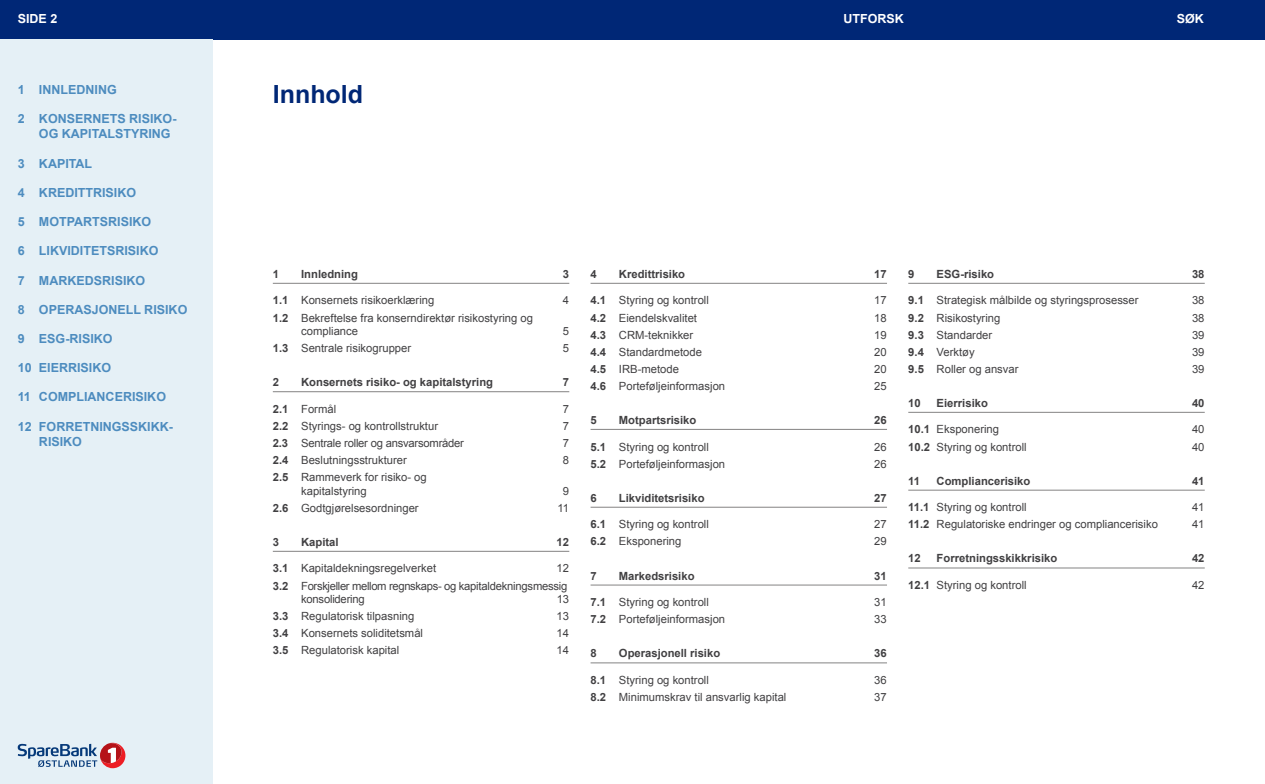
<style>
.page{position:relative;width:1265px;height:784px;background:#fff}
.page>*{position:absolute;margin:0;border:0;box-sizing:border-box;transform-origin:0 0}
.t1{font:700 25px "Arial";color:#002776}
.t2{font:700 12.5px/15px "Arial";color:#4d8cbf}
.t3{font:700 12.5px "Arial";color:#fff}
.t4{font:11.25px/13.5px "Arial";color:#414042}
.t5{font:700 11.25px "Arial";color:#414042}
.t6{font:11.25px/13.5px "Arial";letter-spacing:-.02em;color:#414042}
.s1{font-weight:700}
</style>
<div class="page">
<hr style="left:273px;top:283px;width:296px;height:1px;background:#848383">
<hr style="left:273px;top:391px;width:296px;height:1px;background:#848383">
<hr style="left:273px;top:550px;width:296px;height:1px;background:#848383">
<hr style="left:591px;top:283px;width:296px;height:1px;background:#848383">
<hr style="left:591px;top:429px;width:296px;height:1px;background:#848383">
<hr style="left:591px;top:506px;width:296px;height:1px;background:#848383">
<hr style="left:591px;top:584px;width:296px;height:1px;background:#848383">
<hr style="left:591px;top:662px;width:296px;height:1px;background:#848383">
<hr style="left:908px;top:283px;width:297px;height:1px;background:#848383">
<hr style="left:908px;top:412px;width:297px;height:1px;background:#848383">
<hr style="left:908px;top:489px;width:297px;height:1px;background:#848383">
<hr style="left:908px;top:567px;width:297px;height:1px;background:#848383">
<div style="left:0;top:0;width:1265px;height:39px;background:#002776"></div>
<div style="left:0;top:39px;width:213px;height:744px;background:#e5f0f6"></div>
<svg style="left:18px;top:742px;width:107px;height:25px"></svg>
<p class="t3" style="left:18px;top:10px;width:41px">SIDE 2</p>
<p class="t3" style="left:843px;top:10px;width:62px">UTFORSK</p>
<p class="t3" style="left:1177px;top:10px;width:29px">SØK</p>
<p class="t2" style="left:18px;top:83px;width:101px">1 INNLEDNING</p>
<p class="t2" style="left:39px;top:112px;width:139px;text-indent:-21px">2 KONSERNETS RISIKO-<br>OG KAPITALSTYRING</p>
<p class="t2" style="left:18px;top:156px;width:76px">3 KAPITAL</p>
<p class="t2" style="left:18px;top:185px;width:120px">4 KREDITTRISIKO</p>
<p class="t2" style="left:18px;top:214px;width:135px">5 MOTPARTSRISIKO</p>
<p class="t2" style="left:18px;top:244px;width:142px">6 LIKVIDITETSRISIKO</p>
<p class="t2" style="left:18px;top:273px;width:129px">7 MARKEDSRISIKO</p>
<p class="t2" style="left:18px;top:302px;width:171px">8 OPERASJONELL RISIKO</p>
<p class="t2" style="left:18px;top:331px;width:96px">9 ESG-RISIKO</p>
<p class="t2" style="left:18px;top:360px;width:95px">10 EIERRISIKO</p>
<p class="t2" style="left:18px;top:389px;width:150px">11 COMPLIANCERISIKO</p>
<p class="t2" style="left:39px;top:419px;width:135px;text-indent:-21px">12 FORRETNINGSSKIKK-<br>RISIKO</p>
<h2 class="t1" style="left:273px;top:78px;width:92px">Innhold</h2>
<p class="t5" style="left:273px;top:266px;width:8px">1</p>
<p class="t5" style="left:301px;top:266px;width:58px">Innledning</p>
<p class="t5" style="left:563px;top:266px;width:8px">3</p>
<p class="t4" style="left:273px;top:294px;width:163px"><span class="s1">1.1</span> Konsernets risikoerklæring</p>
<p class="t4" style="left:563px;top:294px;width:8px">4</p>
<p class="t4" style="left:301px;top:311px;width:233px;text-indent:-28px"><span class="s1">1.2</span> Bekreftelse fra konserndirektør risikostyring og compliance</p>
<p class="t4" style="left:563px;top:324px;width:8px">5</p>
<p class="t4" style="left:273px;top:341px;width:140px"><span class="s1">1.3</span> Sentrale risikogrupper</p>
<p class="t4" style="left:563px;top:341px;width:8px">5</p>
<p class="t5" style="left:273px;top:374px;width:8px">2</p>
<p class="t5" style="left:301px;top:374px;width:193px">Konsernets risiko- og kapitalstyring</p>
<p class="t5" style="left:563px;top:374px;width:8px">7</p>
<p class="t4" style="left:273px;top:402px;width:65px"><span class="s1">2.1</span> Formål</p>
<p class="t4" style="left:563px;top:402px;width:8px">7</p>
<p class="t4" style="left:273px;top:419px;width:167px"><span class="s1">2.2</span> Styrings- og kontrollstruktur</p>
<p class="t4" style="left:563px;top:419px;width:8px">7</p>
<p class="t6" style="left:273px;top:436px;width:193px"><span class="s1">2.3</span> Sentrale roller og ansvarsområder</p>
<p class="t4" style="left:563px;top:436px;width:8px">7</p>
<p class="t4" style="left:273px;top:453px;width:136px"><span class="s1">2.4</span> Beslutningsstrukturer</p>
<p class="t4" style="left:563px;top:453px;width:8px">8</p>
<p class="t4" style="left:301px;top:470px;width:127px;text-indent:-28px"><span class="s1">2.5</span> Rammeverk for risiko- og kapitalstyring</p>
<p class="t4" style="left:563px;top:483px;width:8px">9</p>
<p class="t4" style="left:273px;top:501px;width:147px"><span class="s1">2.6</span> Godtgjørelsesordninger</p>
<p class="t4" style="left:557px;top:501px;width:13px">11</p>
<p class="t5" style="left:273px;top:534px;width:8px">3</p>
<p class="t5" style="left:301px;top:534px;width:39px">Kapital</p>
<p class="t5" style="left:557px;top:534px;width:14px">12</p>
<p class="t4" style="left:273px;top:561px;width:165px"><span class="s1">3.1</span> Kapitaldekningsregelverket</p>
<p class="t4" style="left:557px;top:561px;width:14px">12</p>
<p class="t6" style="left:301px;top:578px;width:268px;text-indent:-28px"><span class="s1">3.2</span> Forskjeller mellom regnskaps- og kapitaldekningsmessig konsolidering</p>
<p class="t4" style="left:557px;top:592px;width:14px">13</p>
<p class="t4" style="left:273px;top:609px;width:143px"><span class="s1">3.3</span> Regulatorisk tilpasning</p>
<p class="t4" style="left:557px;top:609px;width:14px">13</p>
<p class="t4" style="left:273px;top:626px;width:152px"><span class="s1">3.4</span> Konsernets soliditetsmål</p>
<p class="t4" style="left:557px;top:626px;width:14px">14</p>
<p class="t4" style="left:273px;top:643px;width:128px"><span class="s1">3.5</span> Regulatorisk kapital</p>
<p class="t4" style="left:557px;top:643px;width:14px">14</p>
<p class="t5" style="left:591px;top:266px;width:8px">4</p>
<p class="t5" style="left:619px;top:266px;width:68px">Kredittrisiko</p>
<p class="t5" style="left:874px;top:266px;width:14px">17</p>
<p class="t4" style="left:591px;top:294px;width:120px"><span class="s1">4.1</span> Styring og kontroll</p>
<p class="t4" style="left:874px;top:294px;width:14px">17</p>
<p class="t4" style="left:591px;top:311px;width:108px"><span class="s1">4.2</span> Eiendelskvalitet</p>
<p class="t4" style="left:874px;top:311px;width:14px">18</p>
<p class="t4" style="left:591px;top:328px;width:104px"><span class="s1">4.3</span> CRM-teknikker</p>
<p class="t4" style="left:874px;top:328px;width:14px">19</p>
<p class="t4" style="left:591px;top:345px;width:113px"><span class="s1">4.4</span> Standardmetode</p>
<p class="t4" style="left:874px;top:345px;width:14px">20</p>
<p class="t4" style="left:591px;top:362px;width:90px"><span class="s1">4.5</span> IRB-metode</p>
<p class="t4" style="left:874px;top:362px;width:14px">20</p>
<p class="t4" style="left:591px;top:379px;width:136px"><span class="s1">4.6</span> Porteføljeinformasjon</p>
<p class="t4" style="left:874px;top:379px;width:14px">25</p>
<p class="t5" style="left:591px;top:412px;width:8px">5</p>
<p class="t5" style="left:619px;top:412px;width:79px">Motpartsrisiko</p>
<p class="t5" style="left:874px;top:412px;width:14px">26</p>
<p class="t4" style="left:591px;top:439px;width:120px"><span class="s1">5.1</span> Styring og kontroll</p>
<p class="t4" style="left:874px;top:439px;width:14px">26</p>
<p class="t4" style="left:591px;top:456px;width:136px"><span class="s1">5.2</span> Porteføljeinformasjon</p>
<p class="t4" style="left:874px;top:456px;width:14px">26</p>
<p class="t5" style="left:591px;top:490px;width:8px">6</p>
<p class="t5" style="left:619px;top:490px;width:87px">Likviditetsrisiko</p>
<p class="t5" style="left:874px;top:490px;width:14px">27</p>
<p class="t4" style="left:591px;top:517px;width:120px"><span class="s1">6.1</span> Styring og kontroll</p>
<p class="t4" style="left:874px;top:517px;width:14px">27</p>
<p class="t4" style="left:591px;top:534px;width:92px"><span class="s1">6.2</span> Eksponering</p>
<p class="t4" style="left:874px;top:534px;width:14px">29</p>
<p class="t5" style="left:591px;top:568px;width:8px">7</p>
<p class="t5" style="left:619px;top:568px;width:77px">Markedsrisiko</p>
<p class="t5" style="left:874px;top:568px;width:14px">31</p>
<p class="t4" style="left:591px;top:595px;width:120px"><span class="s1">7.1</span> Styring og kontroll</p>
<p class="t4" style="left:874px;top:595px;width:14px">31</p>
<p class="t4" style="left:591px;top:612px;width:136px"><span class="s1">7.2</span> Porteføljeinformasjon</p>
<p class="t4" style="left:874px;top:612px;width:14px">33</p>
<p class="t5" style="left:591px;top:645px;width:8px">8</p>
<p class="t5" style="left:619px;top:645px;width:103px">Operasjonell risiko</p>
<p class="t5" style="left:874px;top:645px;width:14px">36</p>
<p class="t4" style="left:591px;top:673px;width:120px"><span class="s1">8.1</span> Styring og kontroll</p>
<p class="t4" style="left:874px;top:673px;width:14px">36</p>
<p class="t4" style="left:591px;top:690px;width:197px"><span class="s1">8.2</span> Minimumskrav til ansvarlig kapital</p>
<p class="t4" style="left:874px;top:690px;width:14px">37</p>
<p class="t5" style="left:908px;top:266px;width:8px">9</p>
<p class="t5" style="left:937px;top:266px;width:59px">ESG-risiko</p>
<p class="t5" style="left:1192px;top:266px;width:14px">38</p>
<p class="t4" style="left:908px;top:294px;width:232px"><span class="s1">9.1</span> Strategisk målbilde og styringsprosesser</p>
<p class="t4" style="left:1192px;top:294px;width:14px">38</p>
<p class="t4" style="left:908px;top:311px;width:94px"><span class="s1">9.2</span> Risikostyring</p>
<p class="t4" style="left:1192px;top:311px;width:14px">38</p>
<p class="t4" style="left:908px;top:328px;width:86px"><span class="s1">9.3</span> Standarder</p>
<p class="t4" style="left:1192px;top:328px;width:14px">39</p>
<p class="t4" style="left:908px;top:345px;width:68px"><span class="s1">9.4</span> Verktøy</p>
<p class="t4" style="left:1192px;top:345px;width:14px">39</p>
<p class="t4" style="left:908px;top:362px;width:112px"><span class="s1">9.5</span> Roller og ansvar</p>
<p class="t4" style="left:1192px;top:362px;width:14px">39</p>
<p class="t5" style="left:908px;top:395px;width:14px">10</p>
<p class="t5" style="left:937px;top:395px;width:53px">Eierrisiko</p>
<p class="t5" style="left:1192px;top:395px;width:14px">40</p>
<p class="t4" style="left:908px;top:422px;width:92px"><span class="s1">10.1</span> Eksponering</p>
<p class="t4" style="left:1192px;top:422px;width:14px">40</p>
<p class="t4" style="left:908px;top:439px;width:120px"><span class="s1">10.2</span> Styring og kontroll</p>
<p class="t4" style="left:1192px;top:439px;width:14px">40</p>
<p class="t5" style="left:908px;top:473px;width:13px">11</p>
<p class="t5" style="left:937px;top:473px;width:95px">Compliancerisiko</p>
<p class="t5" style="left:1192px;top:473px;width:14px">41</p>
<p class="t4" style="left:908px;top:500px;width:120px"><span class="s1">11.1</span> Styring og kontroll</p>
<p class="t4" style="left:1192px;top:500px;width:14px">41</p>
<p class="t4" style="left:908px;top:517px;width:251px"><span class="s1">11.2</span> Regulatoriske endringer og compliancerisiko</p>
<p class="t4" style="left:1192px;top:517px;width:14px">41</p>
<p class="t5" style="left:908px;top:550px;width:14px">12</p>
<p class="t5" style="left:937px;top:550px;width:122px">Forretningsskikkrisiko</p>
<p class="t5" style="left:1192px;top:550px;width:14px">42</p>
<p class="t4" style="left:908px;top:578px;width:120px"><span class="s1">12.1</span> Styring og kontroll</p>
<p class="t4" style="left:1192px;top:578px;width:14px">42</p>
</div>
